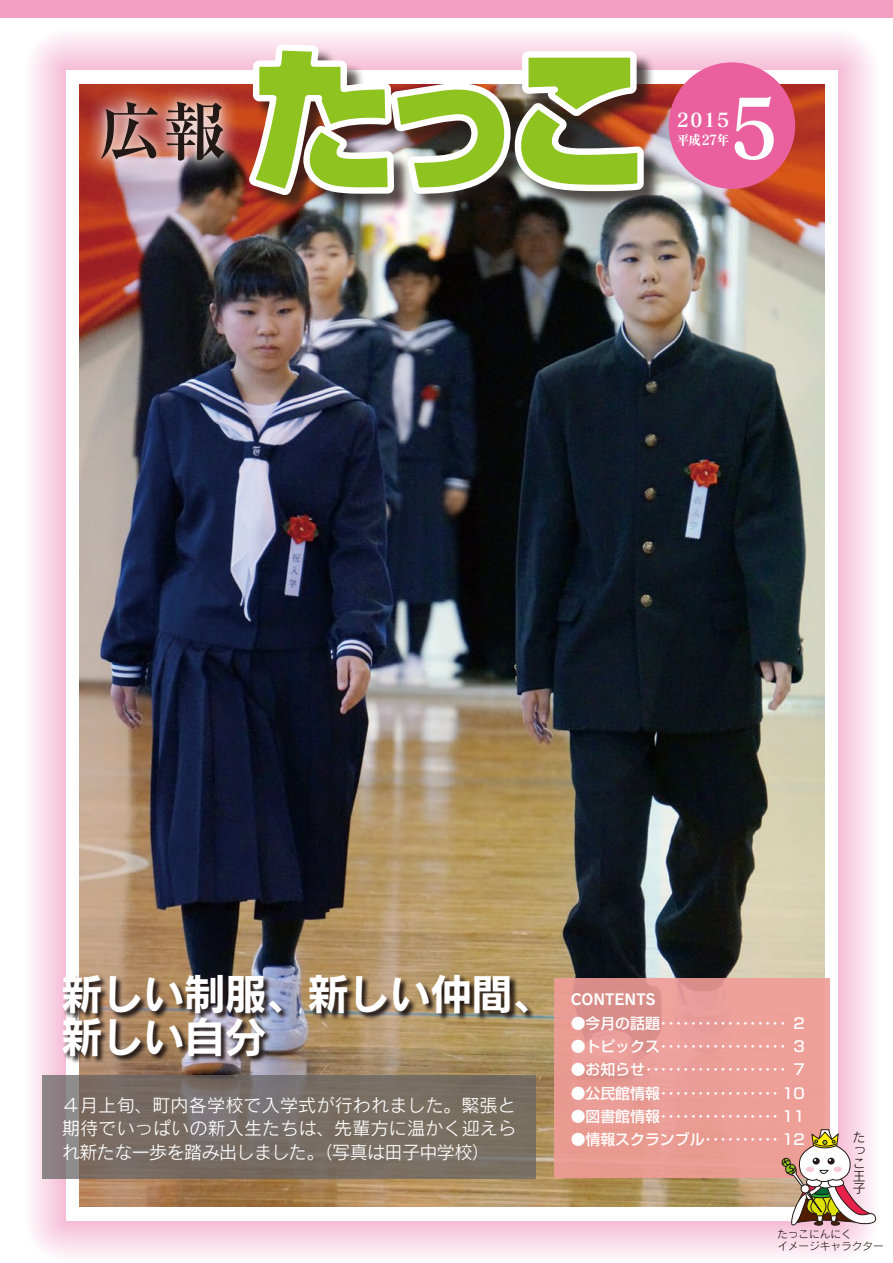
<style>
.page{position:relative;width:893px;height:1263px;background:#fff}
.page>*{position:absolute;margin:0;border:0;box-sizing:border-box;transform-origin:0 0}
.t1{font:81.9px "Matisse Pro B";color:#fff;scale:.91 1}
.t2{font:700 63.75px "Ryumin Pro";color:#221815}
.t3{font:42.45px/42.5px "Rodin Pro B";letter-spacing:-.035em;color:#fff}
.t4{font:19.2px "Matisse Pro B";color:#fff}
.t5{font:18px/23.4px "Rodin Pro M";letter-spacing:-.015em;color:#fff;text-align:justify}
.t6{font:500 14.85px "Shin Go Pro";color:#fff}
.t7{font:14.85px "Rodin Pro B";color:#fff}
.t8{font:13.8px "Matisse Pro B";letter-spacing:-.05em;color:#fff;scale:.9 1}
.t9{font:12.75px/12.8px "Rodin Pro M";color:#221815;text-align:justify}
.t10{font:10.65px/11.7px "Rodin Pro M";color:#221815}
</style>
<div class="page">
<div style="left:24px;top:28px;width:855px;height:1235px;background:#eb6ea5;opacity:.75"></div>
<div style="left:66px;top:70px;width:771px;height:1150px;background:#fff"></div>
<img style="left:79px;top:85px;width:746px;height:1121px">
<div style="left:669px;top:62px;width:126px;height:127px;background:#ea609e;border-radius:50%"></div>
<div style="left:252px;top:47px;width:411px;height:166px;background:#221815;opacity:.75"></div>
<svg style="left:244px;top:17px;width:403px;height:183px"></svg>
<div style="left:81px;top:82px;width:162px;height:99px;background:#fff;opacity:.75"></div>
<div style="left:83px;top:83px;width:159px;height:96px;background:#fff;opacity:.75"></div>
<div style="left:0;top:0;width:893px;height:17px;background:#f19ec2"></div>
<div style="left:554px;top:978px;width:275px;height:200px;background:#f19c97"></div>
<svg style="left:43px;top:1075px;width:493px;height:104px;background:#796f67"></svg>
<img style="left:63px;top:975px;width:473px;height:89px">
<svg style="left:782px;top:1129px;width:97px;height:109px"></svg>
<h2 class="t2" style="left:99px;top:81px;width:129px">広報</h2>
<h1 class="t1" style="left:729px;top:75px;width:55px">5</h1>
<p class="t4" style="left:677px;top:108px;width:54px">2015</p>
<p class="t8" style="left:677px;top:131px;width:60px">平成27年</p>
<h3 class="t3" style="left:60px;top:971px;width:496px">新しい制服、新しい仲間、新しい自分</h3>
<p class="t5" style="left:62px;top:1093px;width:456px">４月上旬、町内各学校で入学式が行われました。緊張と期待でいっぱいの新入生たちは、先輩方に温かく迎えられ新たな一歩を踏み出しました。（写真は田子中学校(</p>
<p class="t7" style="left:571px;top:989px;width:87px">CONTENTS</p>
<p class="t6" style="left:571px;top:1011px;width:217px">● 今月の話題 ・・・・・・・・・・・・・・・・・</p>
<p class="t6" style="left:571px;top:1034px;width:217px">● トピックス ・・・・・・・・・・・・・・・・・</p>
<p class="t6" style="left:793px;top:1011px;width:13px">2</p>
<p class="t6" style="left:793px;top:1034px;width:13px">3</p>
<p class="t6" style="left:571px;top:1057px;width:217px">● お知らせ ・・・・・・・・・・・・・・・・・・・</p>
<p class="t6" style="left:571px;top:1081px;width:236px">● 公民館情報 ・・・・・・・・・・・・・・・・ 1 0</p>
<p class="t6" style="left:571px;top:1104px;width:236px">● 図書館情報 ・・・・・・・・・・・・・・・・ 1 1</p>
<p class="t6" style="left:571px;top:1127px;width:236px">● 情報スクランブル ・・・・・・・・・・ 1 2</p>
<p class="t6" style="left:793px;top:1057px;width:13px">7</p>
<p class="t9" style="left:853px;top:1131px;width:14px">たっこ王子</p>
<p class="t10" style="left:777px;top:1228px;width:108px">たっこにんにく<br>イメージキャラクター</p>
</div>
